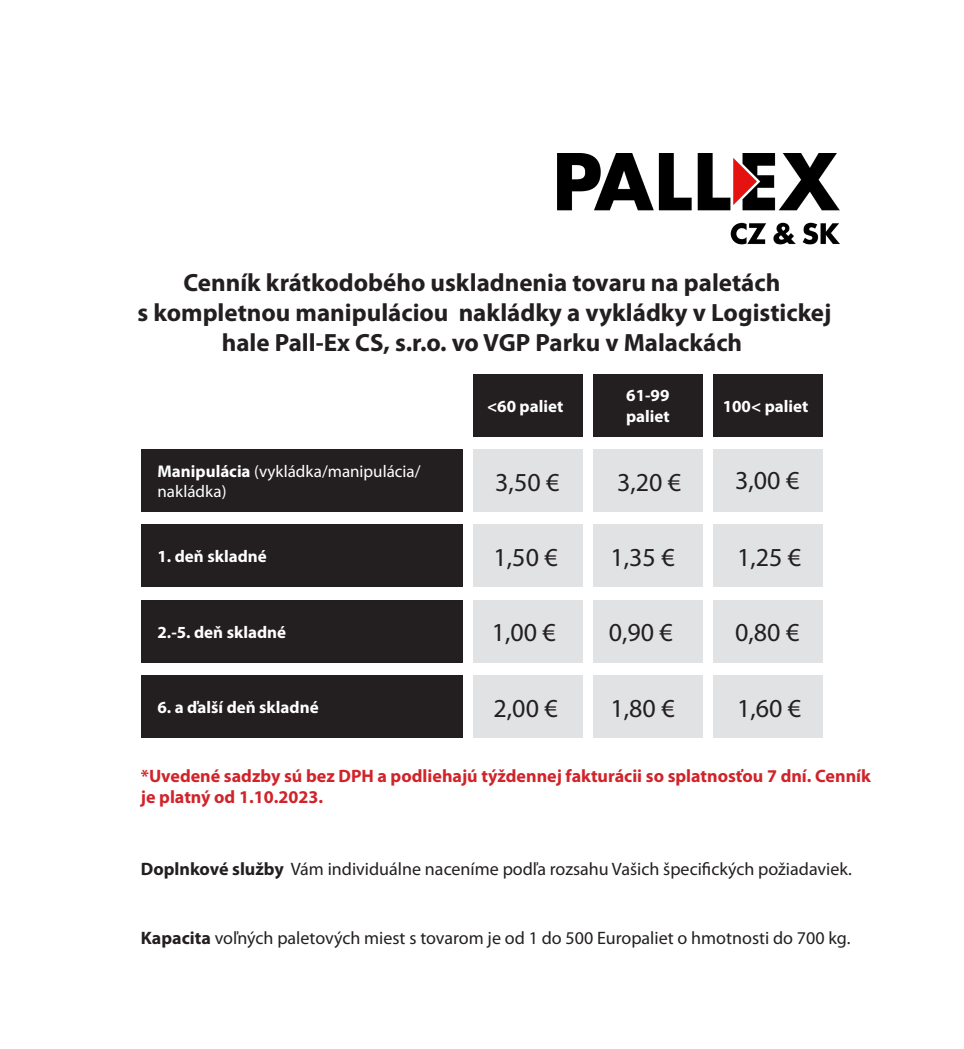
<style>
.page{position:relative;width:964px;height:1049px;background:#fff}
.page>*{position:absolute;margin:0;border:0;box-sizing:border-box;transform-origin:0 0}
.t1{font:26px "Myriad Pro";color:#231f20}
.t2{font:700 25px/30px "Myriad Pro";color:#231f20;text-align:center}
.t3{font:18px "Myriad Pro";color:#231f20}
.t4{font:700 18px/21.6px "Myriad Pro";color:#d1232a}
.t5{font:700 17px/20.4px "Myriad Pro";color:#fff}
.t6{font:17px "Myriad Pro";color:#fff}
.s1{font-weight:700}
</style>
<div class="page">
<img style="left:558px;top:153px;width:281px;height:92px">
<div style="left:473px;top:449px;width:109px;height:63px;background:#e1e2e4"></div>
<div style="left:593px;top:449px;width:110px;height:63px;background:#e1e2e4"></div>
<div style="left:713px;top:449px;width:110px;height:63px;background:#e1e2e4"></div>
<div style="left:473px;top:525px;width:109px;height:62px;background:#e1e2e4"></div>
<div style="left:593px;top:525px;width:110px;height:62px;background:#e1e2e4"></div>
<div style="left:713px;top:525px;width:110px;height:62px;background:#e1e2e4"></div>
<div style="left:473px;top:600px;width:109px;height:62px;background:#e1e2e4"></div>
<div style="left:593px;top:600px;width:110px;height:62px;background:#e1e2e4"></div>
<div style="left:713px;top:600px;width:110px;height:62px;background:#e1e2e4"></div>
<div style="left:141px;top:449px;width:321px;height:63px;background:#231f20"></div>
<div style="left:141px;top:525px;width:321px;height:62px;background:#231f20"></div>
<div style="left:141px;top:600px;width:321px;height:62px;background:#231f20"></div>
<div style="left:473px;top:374px;width:109px;height:63px;background:#231f20"></div>
<div style="left:593px;top:374px;width:110px;height:63px;background:#231f20"></div>
<div style="left:713px;top:374px;width:110px;height:63px;background:#231f20"></div>
<div style="left:473px;top:675px;width:109px;height:63px;background:#e1e2e4"></div>
<div style="left:593px;top:675px;width:110px;height:63px;background:#e1e2e4"></div>
<div style="left:713px;top:675px;width:110px;height:63px;background:#e1e2e4"></div>
<div style="left:141px;top:675px;width:321px;height:63px;background:#231f20"></div>
<p class="t2" style="left:184px;top:266px;width:598px">Cenník krátkodobého uskladnenia tovaru na paletách</p>
<p class="t2" style="left:138px;top:296px;width:695px">s kompletnou manipuláciou nakládky a vykládky v Logistickej hale Pall-Ex CS, s.r.o. vo VGP Parku v Malackách</p>
<p class="t5" style="left:487px;top:395px;width:78px">&lt;60 paliet</p>
<p class="t5" style="left:626px;top:385px;width:45px">61-99 paliet</p>
<p class="t5" style="left:723px;top:395px;width:87px">100&lt; paliet</p>
<p class="t6" style="left:158px;top:460px;width:264px"><span class="s1">Manipulácia</span> (vykládka/manipulácia/</p>
<p class="t6" style="left:158px;top:481px;width:70px">nakládka)</p>
<p class="t1" style="left:495px;top:466px;width:66px">3,50 €</p>
<p class="t1" style="left:617px;top:466px;width:66px">3,20 €</p>
<p class="t1" style="left:735px;top:464px;width:66px">3,00 €</p>
<p class="t5" style="left:158px;top:546px;width:111px">1. deň skladné</p>
<p class="t1" style="left:493px;top:541px;width:66px">1,50 €</p>
<p class="t1" style="left:610px;top:541px;width:66px">1,35 €</p>
<p class="t1" style="left:737px;top:541px;width:66px">1,25 €</p>
<p class="t5" style="left:158px;top:621px;width:130px">2.-5. deň skladné</p>
<p class="t1" style="left:492px;top:616px;width:66px">1,00 €</p>
<p class="t1" style="left:609px;top:616px;width:66px">0,90 €</p>
<p class="t1" style="left:735px;top:616px;width:66px">0,80 €</p>
<p class="t5" style="left:158px;top:696px;width:163px">6. a ďalší deň skladné</p>
<p class="t1" style="left:493px;top:692px;width:66px">2,00 €</p>
<p class="t1" style="left:610px;top:692px;width:66px">1,80 €</p>
<p class="t1" style="left:737px;top:692px;width:66px">1,60 €</p>
<p class="t4" style="left:141px;top:764px;width:731px">*Uvedené sadzby sú bez DPH a podliehajú týždennej fakturácii so splatnosťou 7 dní. Cenník je platný od 1.10.2023.</p>
<p class="t3" style="left:141px;top:858px;width:712px"><span class="s1">Doplnkové služby</span> Vám individuálne naceníme podľa rozsahu Vašich špecifických požiadaviek.</p>
<p class="t3" style="left:141px;top:927px;width:711px"><span class="s1">Kapacita</span> voľných paletových miest s tovarom je od 1 do 500 Europaliet o hmotnosti do 700 kg.</p>
</div>
